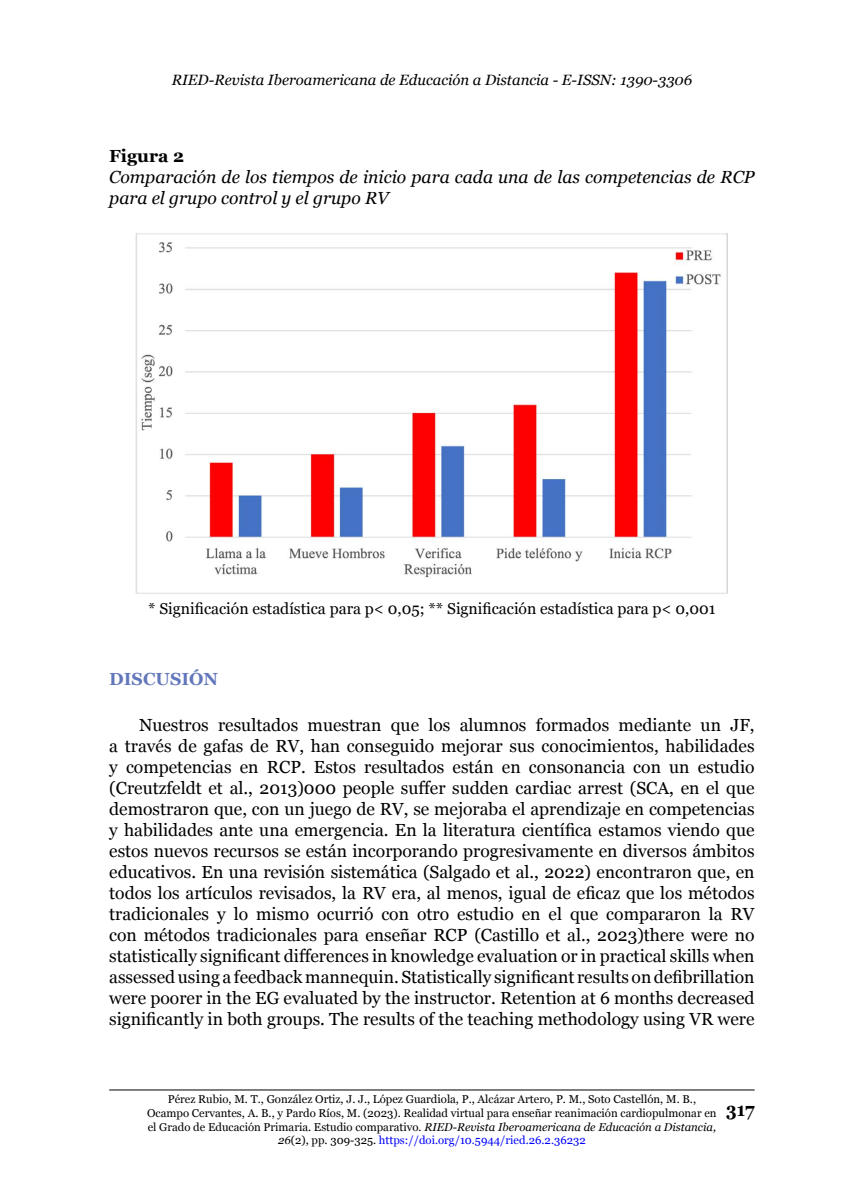
<style>
.page{position:relative;width:844px;height:1191px;background:#fff}
.page>*{position:absolute;margin:0;border:0;box-sizing:border-box;transform-origin:0 0}
.t1{font:700 18.9px "Georgia";color:#000;scale:.9 1}
.t2{font:17.5px/21px "Georgia";color:#000;text-align:justify}
.t3{font:italic 17.5px/21px "Georgia";color:#000}
.t4{font:700 17.5px "Georgia";color:#6277bb}
.t5{font:700 17.5px "Georgia";color:#000}
.t6{font:15.75px "Georgia";color:#000}
.t7{font:italic 14.88px "Georgia";color:#000}
.t8{font:11.38px/13.7px "Georgia";color:#000;text-align:center}
.s1{font-style:italic}
.s2{color:#00f}
</style>
<div class="page">
<img style="left:135px;top:233px;width:593px;height:361px">
<hr style="left:109px;top:1089px;width:645px;height:1px;background:#000">
<p class="t7" style="left:172px;top:69px;width:522px">RIED-Revista Iberoamericana de Educación a Distancia - E-ISSN: 1390-3306</p>
<p class="t5" style="left:109px;top:143px;width:76px">Figura 2</p>
<p class="t3" style="left:109px;top:166px;width:646px">Comparación de los tiempos de inicio para cada una de las competencias de RCP para el grupo control y el grupo RV</p>
<p class="t6" style="left:148px;top:597px;width:569px">* Significación estadística para p&lt; 0,05; ** Significación estadística para p&lt; 0,001</p>
<p class="t4" style="left:109px;top:666px;width:111px">DISCUSIÓN</p>
<p class="t2" style="left:109px;top:713px;width:646px;text-indent:30px">Nuestros resultados muestran que los alumnos formados mediante un JF, a través de gafas de RV, han conseguido mejorar sus conocimientos, habilidades y competencias en RCP. Estos resultados están en consonancia con un estudio (Creutzfeldt et al., 2013)000 people suffer sudden cardiac arrest (SCA, en el que demostraron que, con un juego de RV, se mejoraba el aprendizaje en competencias y habilidades ante una emergencia. En la literatura científica estamos viendo que estos nuevos recursos se están incorporando progresivamente en diversos ámbitos educativos. En una revisión sistemática (Salgado et al., 2022) encontraron que, en todos los artículos revisados, la RV era, al menos, igual de eficaz que los métodos tradicionales y lo mismo ocurrió con otro estudio en el que compararon la RV con métodos tradicionales para enseñar RCP (Castillo et al., 2023)there were no statistically significant differences in knowledge evaluation or in practical skills when assessed using a feedback mannequin. Statistically significant results on defibrillation were poorer in the EG evaluated by the instructor. Retention at 6 months decreased significantly in both groups. The results of the teaching methodology using VR were</p>
<p class="t8" style="left:147px;top:1092px;width:571px">Pérez Rubio, M. T., González Ortiz, J. J., López Guardiola, P., Alcázar Artero, P. M., Soto Castellón, M. B., Ocampo Cervantes, A. B., y Pardo Ríos, M. (2023). Realidad virtual para enseñar reanimación cardiopulmonar en el Grado de Educación Primaria. Estudio comparativo<span class="s1">. RIED-Revista Iberoamericana de Educación a Distancia, 26</span>(2), pp. 309-325. <span class="s2">https://doi.org/10.5944/ried.26.2.36232</span></p>
<p class="t1" style="left:726px;top:1095px;width:33px">317</p>
</div>
